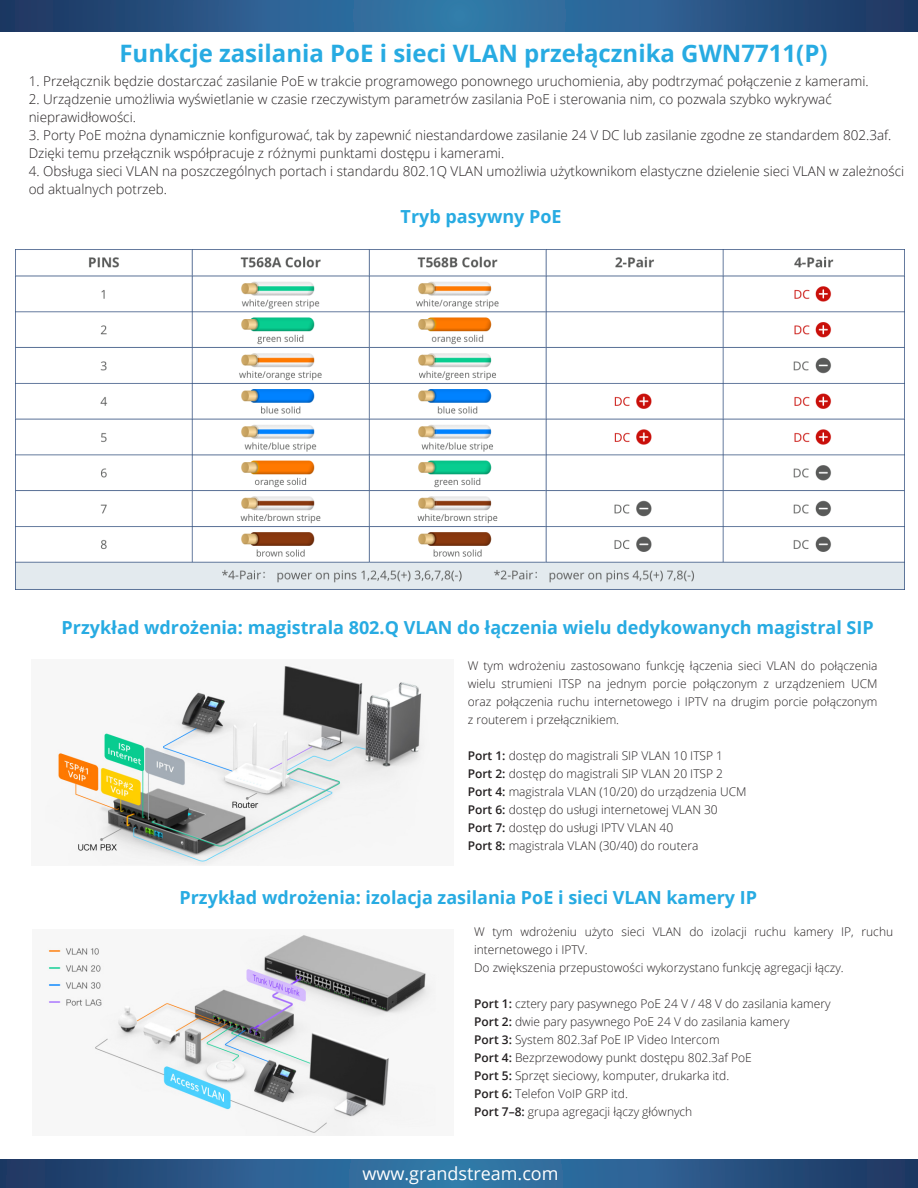
<style>
.page{position:relative;width:918px;height:1188px;background:#fff}
.page>*{position:absolute;margin:0;border:0;box-sizing:border-box;transform-origin:0 0}
.t1{font:700 24px "Open Sans";color:#27abe2}
.t2{font:700 18px "Open Sans";color:#27abe2}
.t3{font:18px "Open Sans";color:#fff}
.t4{font:300 13.5px/18px "Open Sans";color:#231f20}
.t5{font:300 12px/18px "Open Sans";color:#231f20;text-align:justify}
.s1{font-weight:600}
</style>
<div class="page">
<svg style="left:0;top:0;width:918px;height:32px;background:#295988"></svg>
<svg style="left:0;top:1160px;width:918px;height:28px;background:#295988"></svg>
<img style="left:15px;top:249px;width:890px;height:340px">
<img style="left:57px;top:666px;width:368px;height:199px">
<img style="left:47px;top:934px;width:388px;height:201px">
<p class="t1" style="left:119px;top:36px;width:710px">Funkcje zasilania PoE i sieci VLAN przełącznika GWN7711(P)</p>
<p class="t4" style="left:29px;top:72px;width:841px">1. Przełącznik będzie dostarczać zasilanie PoE w trakcie programowego ponownego uruchomienia, aby podtrzymać połączenie z kamerami.</p>
<p class="t4" style="left:29px;top:90px;width:805px">2. Urządzenie umożliwia wyświetlanie w czasie rzeczywistym parametrów zasilania PoE i sterowania nim, co pozwala szybko wykrywać nieprawidłowości.</p>
<p class="t4" style="left:29px;top:126px;width:864px">3. Porty PoE można dynamicznie konfigurować, tak by zapewnić niestandardowe zasilanie 24 V DC lub zasilanie zgodne ze standardem 802.3af.<br>Dzięki temu przełącznik współpracuje z różnymi punktami dostępu i kamerami.</p>
<p class="t4" style="left:29px;top:162px;width:877px">4. Obsługa sieci VLAN na poszczególnych portach i standardu 802.1Q VLAN umożliwia użytkownikom elastyczne dzielenie sieci VLAN w zależności od aktualnych potrzeb.</p>
<p class="t2" style="left:401px;top:204px;width:163px">Tryb pasywny PoE</p>
<p class="t2" style="left:62px;top:615px;width:814px">Przykład wdrożenia: magistrala 802.Q VLAN do łączenia wielu dedykowanych magistral SIP</p>
<p class="t5" style="left:468px;top:657px;width:411px">W tym wdrożeniu zastosowano funkcję łączenia sieci VLAN do połączenia wielu strumieni ITSP na jednym porcie połączonym z urządzeniem UCM oraz połączenia ruchu internetowego i IPTV na drugim porcie połączonym z routerem i przełącznikiem.</p>
<p class="t5" style="left:468px;top:747px;width:257px"><span class="s1">Port 1:</span> dostęp do magistrali SIP VLAN 10 ITSP 1</p>
<p class="t5" style="left:468px;top:765px;width:257px"><span class="s1">Port 2:</span> dostęp do magistrali SIP VLAN 20 ITSP 2</p>
<p class="t5" style="left:468px;top:783px;width:280px"><span class="s1">Port 4:</span> magistrala VLAN (10/20) do urządzenia UCM</p>
<p class="t5" style="left:468px;top:801px;width:252px"><span class="s1">Port 6:</span> dostęp do usługi internetowej VLAN 30</p>
<p class="t5" style="left:468px;top:819px;width:207px"><span class="s1">Port 7:</span> dostęp do usługi IPTV VLAN 40</p>
<p class="t5" style="left:468px;top:837px;width:232px"><span class="s1">Port 8:</span> magistrala VLAN (30/40) do routera</p>
<p class="t2" style="left:180px;top:885px;width:579px">Przykład wdrożenia: izolacja zasilania PoE i sieci VLAN kamery IP</p>
<p class="t5" style="left:474px;top:923px;width:421px">W tym wdrożeniu użyto sieci VLAN do izolacji ruchu kamery IP, ruchu internetowego i IPTV.</p>
<p class="t5" style="left:474px;top:959px;width:371px">Do zwiększenia przepustowości wykorzystano funkcję agregacji łączy.</p>
<p class="t5" style="left:474px;top:995px;width:358px"><span class="s1">Port 1:</span> cztery pary pasywnego PoE 24 V / 48 V do zasilania kamery</p>
<p class="t5" style="left:474px;top:1013px;width:317px"><span class="s1">Port 2:</span> dwie pary pasywnego PoE 24 V do zasilania kamery</p>
<p class="t5" style="left:474px;top:1031px;width:247px"><span class="s1">Port 3:</span> System 802.3af PoE IP Video Intercom</p>
<p class="t5" style="left:474px;top:1049px;width:279px"><span class="s1">Port 4:</span> Bezprzewodowy punkt dostępu 802.3af PoE</p>
<p class="t5" style="left:474px;top:1067px;width:257px"><span class="s1">Port 5:</span> Sprzęt sieciowy, komputer, drukarka itd.</p>
<p class="t5" style="left:474px;top:1085px;width:155px"><span class="s1">Port 6:</span> Telefon VoIP GRP itd.</p>
<p class="t5" style="left:474px;top:1103px;width:220px"><span class="s1">Port 7–8:</span> grupa agregacji łączy głównych</p>
<p class="t3" style="left:362px;top:1161px;width:198px">www.grandstream.com</p>
</div>
